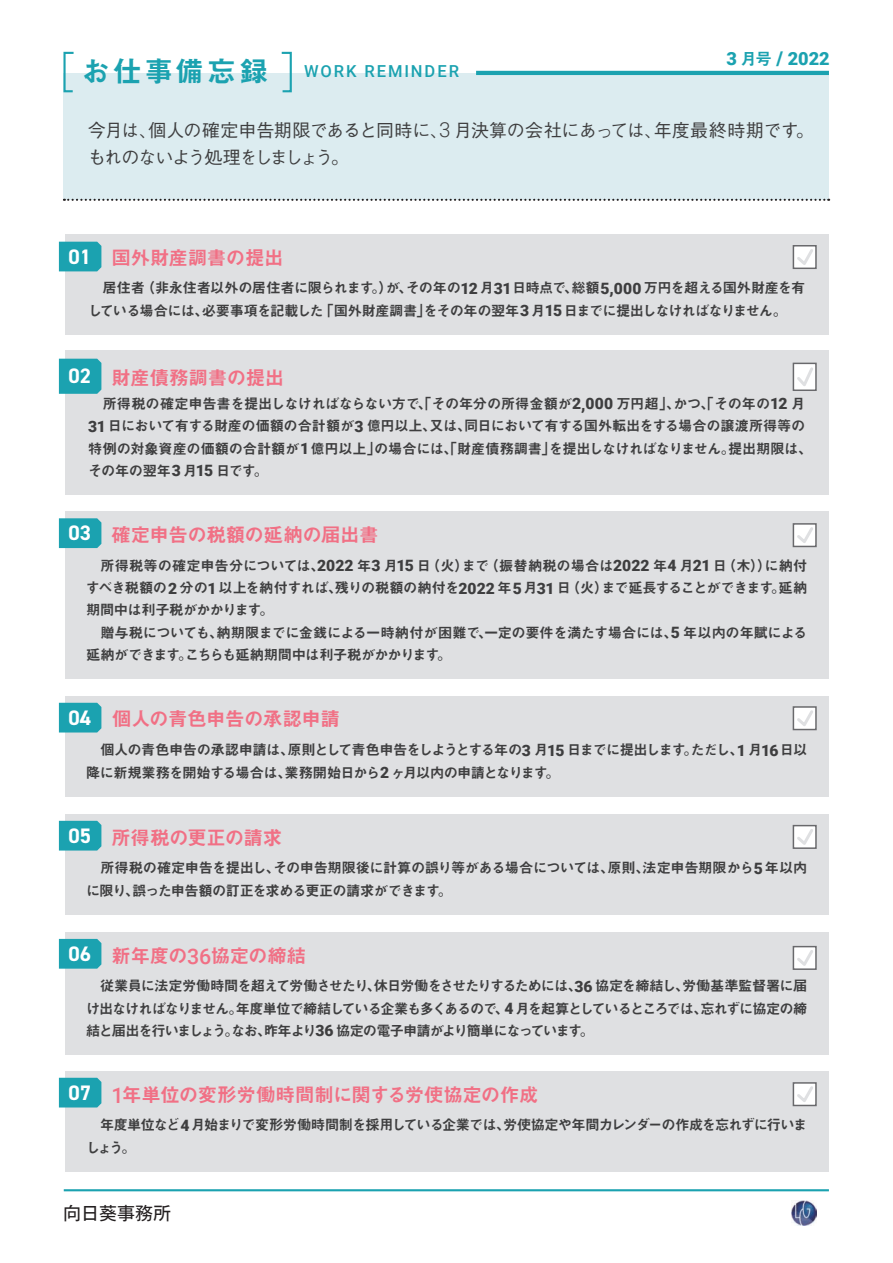
<style>
.page{position:relative;width:893px;height:1263px;background:#fff}
.page>*{position:absolute;margin:0;border:0;box-sizing:border-box;transform-origin:0 0}
.t1{font:700 21px "DIN2014";color:#fff}
.t2{font:19.5px "Midashi Go Pr 6 N MB31 90 msp RKSJ H";letter-spacing:-.025em;color:#f17085}
.t3{font:900 18.15px "Roboto";color:#1ba2b0}
.t4{font:18px/27px "Gothic BBB Pr 6 N Medium 90 msp RKSJ H";letter-spacing:-.04em;color:#3e3e3f}
.t5{font:18px "Motoya L Cedar W3 90 ms RKSJ H";color:#231f20}
.t6{font:500 16.5px "Roboto";letter-spacing:.115em;color:#1ba2b0}
.t7{font:14.25px/22.4px "Midashi Go Pr 6 N MB31 90 msp RKSJ H";letter-spacing:-.04em;color:#3e3e3f}
.t8{font:14.25px/22.4px "Midashi Go Pr 6 N MB31 90 msp RKSJ H";letter-spacing:-.06em;color:#3e3e3f}
.t9{font:14.25px/22.4px "Midashi Go Pr 6 N MB31 90 msp RKSJ H";letter-spacing:-.07em;color:#3e3e3f}
.s1{font-family:"Midashi Go Pr 6 N MB31 90 msp RKSJ H";font-weight:400;font-size:28.8px}
.s2{font-family:"Midashi Go Pr 6 N MB31 90 msp RKSJ H";font-weight:400;font-size:16.5px}
.s3{font-size:18.9px}
.s4{font-family:"Roboto";font-weight:300;font-size:20.7px}
.s5{font-family:"Roboto";font-weight:900;font-size:15.6px}
.s6{font-family:"Roboto";font-weight:900;font-size:16.35px}
.s7{font-family:"Roboto";font-weight:500;font-size:21.45px}
</style>
<div class="page">
<img style="left:792px;top:1201px;width:24px;height:24px">
<div style="left:64px;top:74px;width:765px;height:126px;background:#dcecf0"></div>
<svg style="left:64px;top:199px;width:765px;height:2px"></svg>
<div style="left:65px;top:512px;width:764px;height:167px;background:#dfe0e2"></div>
<div style="left:65px;top:696px;width:764px;height:100px;background:#dfe0e2"></div>
<div style="left:65px;top:814px;width:764px;height:100px;background:#dfe0e2"></div>
<div style="left:65px;top:932px;width:764px;height:123px;background:#dfe0e2"></div>
<div style="left:65px;top:1071px;width:764px;height:100px;background:#dfe0e2"></div>
<div style="left:65px;top:234px;width:764px;height:100px;background:#dfe0e2"></div>
<div style="left:65px;top:350px;width:764px;height:145px;background:#dfe0e2"></div>
<div style="left:793px;top:245px;width:24px;height:24px;border:1px solid #69696c"></div>
<svg style="left:794px;top:246px;width:22px;height:22px"></svg>
<div style="left:793px;top:363px;width:24px;height:28px;border:1px solid #69696c"></div>
<svg style="left:794px;top:365px;width:22px;height:25px"></svg>
<div style="left:793px;top:523px;width:24px;height:24px;border:1px solid #69696c"></div>
<svg style="left:794px;top:525px;width:22px;height:21px"></svg>
<div style="left:793px;top:706px;width:24px;height:24px;border:1px solid #69696c"></div>
<svg style="left:794px;top:708px;width:22px;height:21px"></svg>
<div style="left:793px;top:825px;width:24px;height:24px;border:1px solid #69696c"></div>
<svg style="left:794px;top:826px;width:22px;height:22px"></svg>
<div style="left:793px;top:946px;width:24px;height:24px;border:1px solid #69696c"></div>
<svg style="left:794px;top:947px;width:22px;height:22px"></svg>
<div style="left:793px;top:1082px;width:24px;height:24px;border:1px solid #69696c"></div>
<svg style="left:794px;top:1084px;width:22px;height:21px"></svg>
<svg style="left:59px;top:939px;width:42px;height:30px"></svg>
<svg style="left:59px;top:1078px;width:42px;height:30px"></svg>
<svg style="left:59px;top:821px;width:42px;height:30px"></svg>
<svg style="left:59px;top:703px;width:42px;height:30px"></svg>
<svg style="left:59px;top:518px;width:42px;height:30px"></svg>
<svg style="left:59px;top:242px;width:42px;height:29px"></svg>
<svg style="left:59px;top:359px;width:42px;height:35px"></svg>
<hr style="left:476px;top:71px;width:353px;height:4px;background:#1ba2b0">
<svg style="left:63px;top:51px;width:13px;height:42px"></svg>
<svg style="left:280px;top:51px;width:13px;height:42px"></svg>
<hr style="left:64px;top:1189px;width:765px;height:2px;background:#1ba2b0">
<p class="t6" style="left:82px;top:62px;width:379px"><span class="s1">お仕事備忘録　</span>WORK REMINDER</p>
<p class="t3" style="left:726px;top:49px;width:105px">3 <span class="s2">月号</span> <span class="s3">/</span> 2022</p>
<p class="t4" style="left:88px;top:119px;width:728px">今月は、個人の確定申告期限であると同時に、<span class="s4">3</span> 月決算の会社にあっては、年度最終時期です。もれのないよう処理をしましょう。</p>
<h1 class="t1" style="left:69px;top:244px;width:24px">01</h1>
<h2 class="t2" style="left:111px;top:250px;width:174px">国外財産調書の提出</h2>
<p class="t7" style="left:88px;top:279px;width:719px">　居住者（非永住者以外の居住者に限られます。）が、その年の<span class="s5">12</span> 月<span class="s5">31</span>日時点で、総額<span class="s5">5</span><span class="s6">,</span><span class="s5">000</span> 万円を超える国外財産を有している場合には、必要事項を記載した「国外財産調書」をその年の翌年<span class="s5">3</span> 月<span class="s5">15</span> 日までに提出しなければなりません。</p>
<h1 class="t1" style="left:69px;top:364px;width:24px">02</h1>
<h2 class="t2" style="left:111px;top:370px;width:174px">財産債務調書の提出</h2>
<p class="t7" style="left:88px;top:394px;width:726px">　所得税の確定申告書を提出しなければならない方で、「その年分の所得金額が<span class="s5">2</span><span class="s6">,</span><span class="s5">000</span> 万円超」、かつ、「その年の<span class="s5">12</span> 月<span class="s5">31</span> 日において有する財産の価額の合計額が<span class="s5">3</span> 億円以上、又は、同日において有する国外転出をする場合の譲渡所得等の特例の対象資産の価額の合計額が<span class="s5">1</span>億円以上」の場合には、「財産債務調書」を提出しなければなりません。提出期限は、その年の翌年<span class="s5">3</span> 月<span class="s5">15</span> 日です。</p>
<h1 class="t1" style="left:69px;top:521px;width:24px">03</h1>
<h2 class="t2" style="left:111px;top:527px;width:269px">確定申告の税額の延納の届出書</h2>
<p class="t7" style="left:86px;top:556px;width:723px">　所得税等の確定申告分については､<span class="s5">2022</span> 年<span class="s5">3</span> 月<span class="s5">15</span> 日（火）まで（振替納税の場合は<span class="s5">2022</span> 年<span class="s5">4</span> 月<span class="s5">21</span>日（木））に納付すべき税額の<span class="s5">2</span> 分の<span class="s5">1</span> 以上を納付すれば､残りの税額の納付を<span class="s5">2022</span> 年<span class="s5">5</span>月<span class="s5">31</span> 日（火）まで延長することができます。延納期間中は利子税がかかります。<br>　贈与税についても、納期限までに金銭による一時納付が困難で､一定の要件を満たす場合には、<span class="s5">5</span> 年以内の年賦による延納ができます。こちらも延納期間中は利子税がかかります。</p>
<h1 class="t1" style="left:69px;top:705px;width:24px">04</h1>
<h2 class="t2" style="left:112px;top:711px;width:229px">個人の青色申告の承認申請</h2>
<p class="t8" style="left:86px;top:741px;width:723px">　個人の青色申告の承認申請は、原則として青色申告をしようとする年の<span class="s5">3</span> 月<span class="s5">15</span> 日までに提出します。ただし、<span class="s5">1</span> 月<span class="s5">16</span> 日以降に新規業務を開始する場合は、業務開始日から<span class="s5">2</span> ヶ月以内の申請となります。</p>
<h1 class="t1" style="left:69px;top:823px;width:24px">05</h1>
<h2 class="t2" style="left:111px;top:830px;width:172px">所得税の更正の請求</h2>
<p class="t7" style="left:86px;top:859px;width:723px">　所得税の確定申告を提出し、その申告期限後に計算の誤り等がある場合については、原則、法定申告期限から<span class="s5">5</span> 年以内に限り、誤った申告額の訂正を求める更正の請求ができます。</p>
<h1 class="t1" style="left:69px;top:941px;width:24px">06</h1>
<h2 class="t2" style="left:111px;top:949px;width:196px">新年度の<span class="s7">36</span>協定の締結</h2>
<p class="t7" style="left:86px;top:977px;width:723px;text-align:justify">　従業員に法定労働時間を超えて労働させたり、休日労働をさせたりするためには、<span class="s5">36</span> 協定を締結し、労働基準監督署に届け出なければなりません。年度単位で締結している企業も多くあるので、<span class="s5">4</span> 月を起算としているところでは、忘れずに協定の締結と届出を行いましょう。なお、昨年より<span class="s5">36</span> 協定の電子申請がより簡単になっています。</p>
<h1 class="t1" style="left:69px;top:1080px;width:24px">07</h1>
<h2 class="t2" style="left:111px;top:1087px;width:429px"><span class="s7">1</span>年単位の変形労働時間制に関する労使協定の作成</h2>
<p class="t9" style="left:86px;top:1116px;width:723px">　年度単位など<span class="s5">4</span> 月始まりで変形労働時間制を採用している企業では、労使協定や年間カレンダーの作成を忘れずに行いましょう。</p>
<p class="t5" style="left:63px;top:1204px;width:109px">向日葵事務所</p>
</div>
